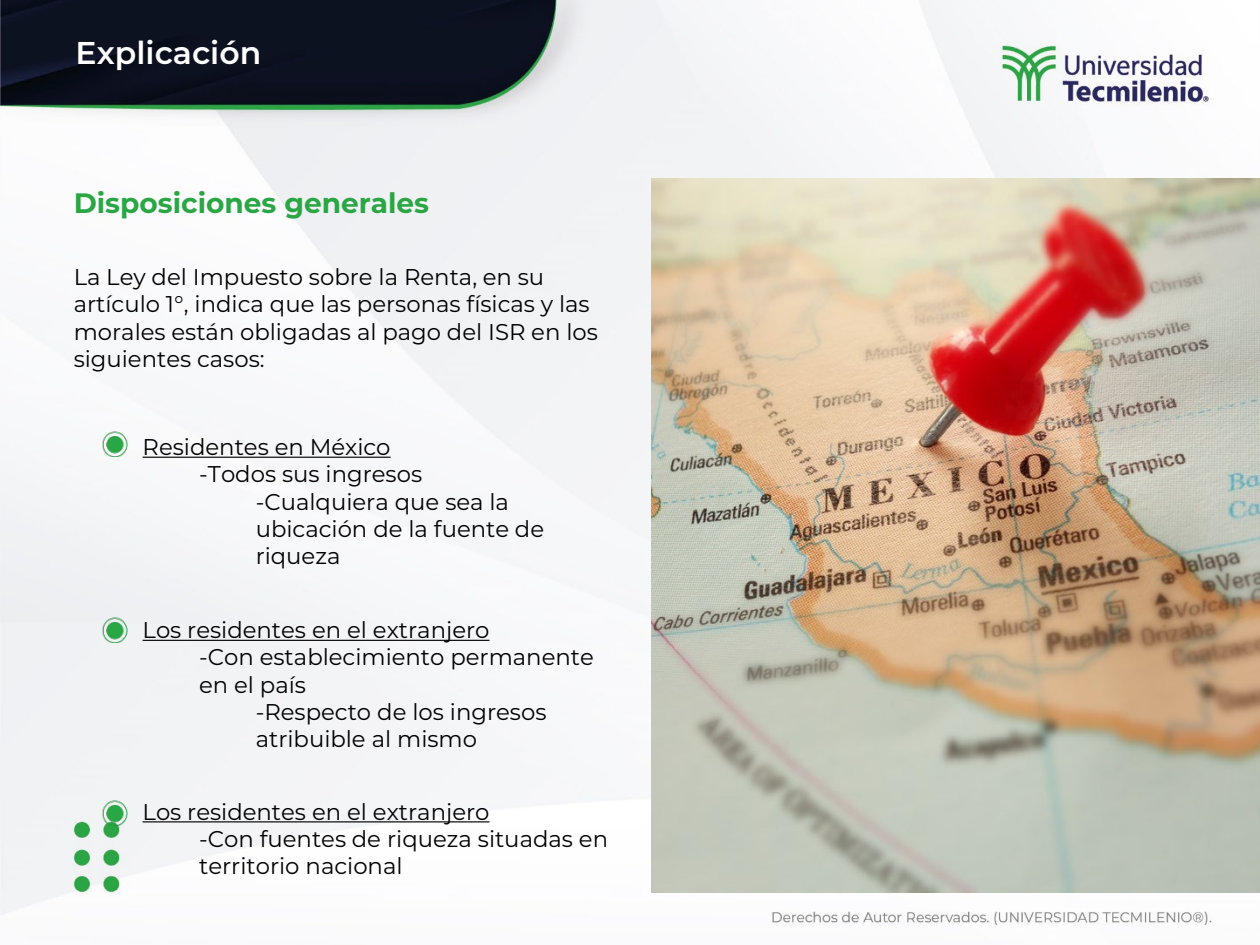
<style>
.page{position:relative;width:1260px;height:945px;background:#fff}
.page>*{position:absolute;margin:0;border:0;box-sizing:border-box;transform-origin:0 0}
.t1{font:600 31.5px "Montserrat";color:#fff}
.t2{font:700 28px "Montserrat";color:#2aa645}
.t3{font:22.75px/27.3px "Montserrat";color:#000}
</style>
<div class="page">
<img style="left:0;top:0;width:1260px;height:926px">
<img style="left:652px;top:178px;width:608px;height:714px">
<svg style="left:143px;top:457px;width:248px;height:1px"></svg>
<svg style="left:143px;top:640px;width:347px;height:1px"></svg>
<svg style="left:143px;top:821px;width:347px;height:1px"></svg>
<img style="left:61px;top:410px;width:81px;height:46px">
<img style="left:61px;top:596px;width:81px;height:46px">
<img style="left:61px;top:779px;width:81px;height:46px">
<h1 class="t1" style="left:76px;top:31px;width:187px">Explicación</h1>
<p class="t2" style="left:74px;top:183px;width:357px">Disposiciones generales</p>
<p class="t3" style="left:74px;top:263px;width:526px">La Ley del Impuesto sobre la Renta, en su artículo 1°, indica que las personas físicas y las morales están obligadas al pago del ISR en los siguientes casos:</p>
<p class="t3" style="left:143px;top:432px;width:250px">Residentes en México</p>
<p class="t3" style="left:199px;top:460px;width:225px">-Todos sus ingresos</p>
<p class="t3" style="left:256px;top:487px;width:290px">-Cualquiera que sea la ubicación de la fuente de riqueza</p>
<p class="t3" style="left:143px;top:616px;width:348px">Los residentes en el extranjero</p>
<p class="t3" style="left:199px;top:643px;width:396px">-Con establecimiento permanente</p>
<p class="t3" style="left:199px;top:670px;width:108px">en el país</p>
<p class="t3" style="left:256px;top:697px;width:292px">-Respecto de los ingresos atribuible al mismo</p>
<p class="t3" style="left:143px;top:797px;width:348px">Los residentes en el extranjero</p>
<p class="t3" style="left:199px;top:824px;width:410px">-Con fuentes de riqueza situadas en territorio nacional</p>
</div>
